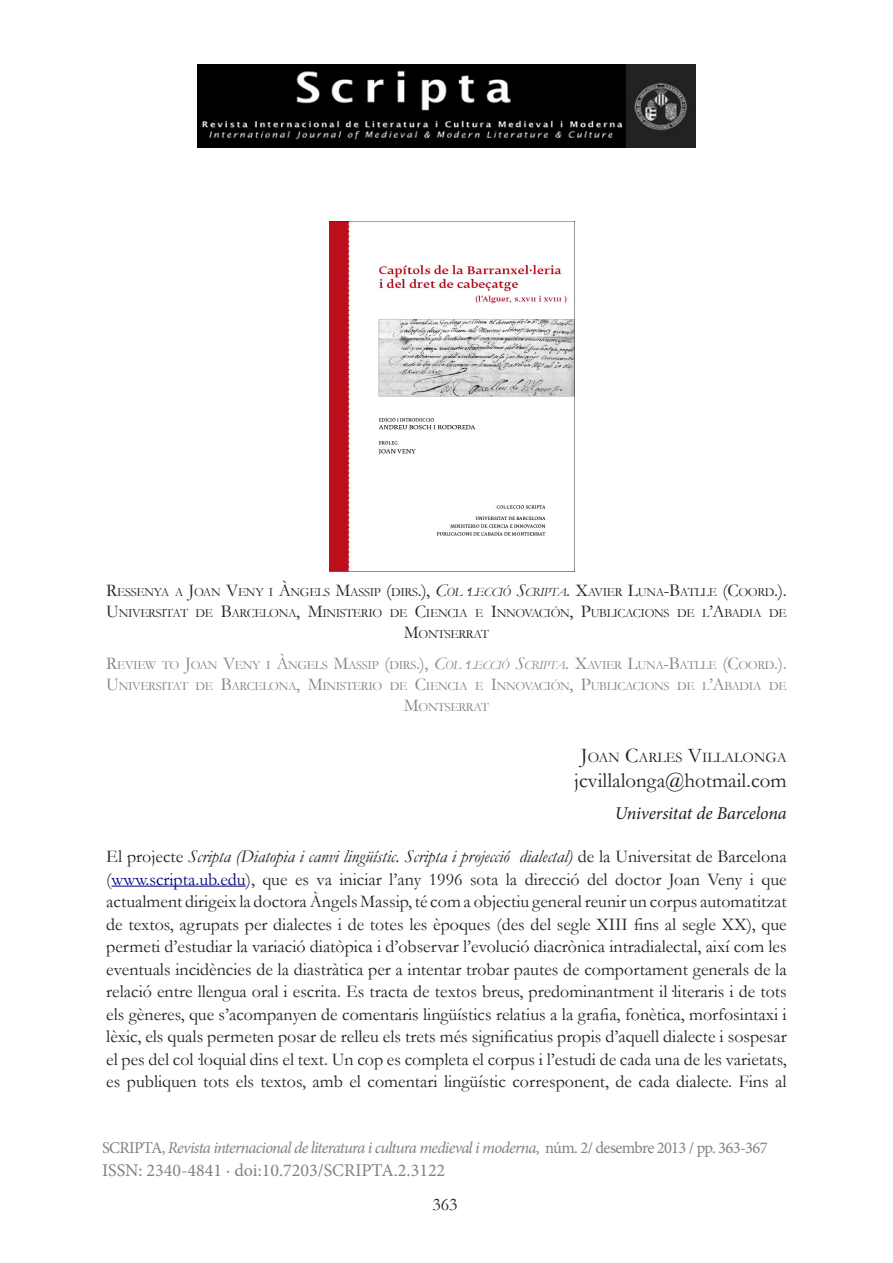
<style>
.page{position:relative;width:893px;height:1263px;background:#fff}
.page>*{position:absolute;margin:0;border:0;box-sizing:border-box;transform-origin:0 0}
.t1{font:21px "Garamond";color:#231f20}
.text_normal{font:18px/22.5px "Garamond";color:#231f20;text-align:justify}
.t2{font:18px "Minion Pro";color:#808285}
.t3{font:italic 18px "Minion Pro";letter-spacing:-.01em;color:#231f20}
.t4{font:italic 16.5px "Minion Pro";letter-spacing:-.045em;color:#808285}
.t5{font:14.7px "Garamond";color:#231f20}
.títol_ressenya{font:12.6px/21px "Garamond";letter-spacing:-.03em;color:#231f20;text-align:center}
.títol_ressenya-2{font:12.6px/21px "Garamond";letter-spacing:-.03em;color:#808285;text-align:center}
.s1{font-size:18px}
.s2{font-style:italic;font-size:18px}
.s3{font-style:italic}
.s4{font-size:21px}
.s5{color:#000080}
.s6{font-style:normal}
</style>
<div class="page">
<hr style="left:112px;top:886px;width:134px;height:1px;background:#000080">
<img style="left:197px;top:64px;width:499px;height:84px">
<img style="left:330px;top:222px;width:244px;height:349px">
<p class="títol_ressenya" style="left:106px;top:582px;width:682px"><span class="s1">R</span>ESSENYA A <span class="s1">J</span>OAN <span class="s1">V</span>ENY I <span class="s1">À</span>NGELS <span class="s1">M</span>ASSIP <span class="s1">(</span>DIRS<span class="s1">.),</span> <span class="s2">C</span><span class="s3">OL</span><span class="s2">·</span><span class="s3">LECCIÓ</span> <span class="s2">S</span><span class="s3">CRIPTA</span><span class="s1">. X</span>AVIER <span class="s1">L</span>UNA<span class="s1">-B</span>ATLLE <span class="s1">(C</span>OORD<span class="s1">.).<br>U</span>NIVERSITAT DE <span class="s1">B</span>ARCELONA<span class="s1">, M</span>INISTERIO DE <span class="s1">C</span>IENCIA E <span class="s1">I</span>NNOVACIÓN<span class="s1">, P</span>UBLICACIONS DE L<span class="s1">’A</span>BADIA DE<br><span class="s1">M</span>ONTSERRAT</p>
<p class="títol_ressenya-2" style="left:106px;top:654px;width:682px"><span class="s1">R</span>EVIEW TO <span class="s1">J</span>OAN <span class="s1">V</span>ENY I <span class="s1">À</span>NGELS <span class="s1">M</span>ASSIP <span class="s1">(</span>DIRS<span class="s1">.),</span> <span class="s2">C</span><span class="s3">OL</span><span class="s2">·</span><span class="s3">LECCIÓ</span> <span class="s2">S</span><span class="s3">CRIPTA</span><span class="s1">. X</span>AVIER <span class="s1">L</span>UNA<span class="s1">-B</span>ATLLE <span class="s1">(C</span>OORD<span class="s1">.).<br>U</span>NIVERSITAT DE <span class="s1">B</span>ARCELONA<span class="s1">, M</span>INISTERIO DE <span class="s1">C</span>IENCIA E <span class="s1">I</span>NNOVACIÓN<span class="s1">, P</span>UBLICACIONS DE L<span class="s1">’A</span>BADIA DE<br><span class="s1">M</span>ONTSERRAT</p>
<p class="t5" style="left:581px;top:748px;width:207px"><span class="s4">J</span>OAN <span class="s4">C</span>ARLES <span class="s4">V</span>ILLALONGA</p>
<p class="t1" style="left:574px;top:768px;width:214px">jcvillalonga@hotmail.com</p>
<p class="t3" style="left:615px;top:801px;width:173px">Universitat de Barcelona</p>
<p class="text_normal" style="left:106px;top:845px;width:682px">El projecte <span class="s3">Scripta (Diatopia i canvi lingüístic. Scripta i projecció dialectal)</span> de la Universitat de Barcelona (<span class="s5">www.scripta.ub.edu</span>), que es va iniciar l’any 1996 sota la direcció del doctor Joan Veny i que actualment dirigeix la doctora Àngels Massip, té com a objectiu general reunir un corpus automatitzat de textos, agrupats per dialectes i de totes les èpoques (des del segle XIII fins al segle XX), que permeti d’estudiar la variació diatòpica i d’observar l’evolució diacrònica intradialectal, així com les eventuals incidències de la diastràtica per a intentar trobar pautes de comportament generals de la relació entre llengua oral i escrita. Es tracta de textos breus, predominantment il·literaris i de tots els gèneres, que s’acompanyen de comentaris lingüístics relatius a la grafia, fonètica, morfosintaxi i lèxic, els quals permeten posar de relleu els trets més significatius propis d’aquell dialecte i sospesar el pes del col·loquial dins el text. Un cop es completa el corpus i l’estudi de cada una de les varietats, es publiquen tots els textos, amb el comentari lingüístic corresponent, de cada dialecte. Fins al</p>
<p class="t4" style="left:102px;top:1136px;width:667px"><span class="s6">SCRIPTA,</span> Revista internacional de literatura i cultura medieval i moderna<span class="s6">, núm. 2/ desembre 2013 / pp. 363-367</span></p>
<p class="t2" style="left:102px;top:1158px;width:345px">ISSN: 2340-4841 · doi:10.7203/SCRIPTA.2.3122</p>
<p class="text_normal" style="left:432px;top:1192px;width:27px">363</p>
</div>
